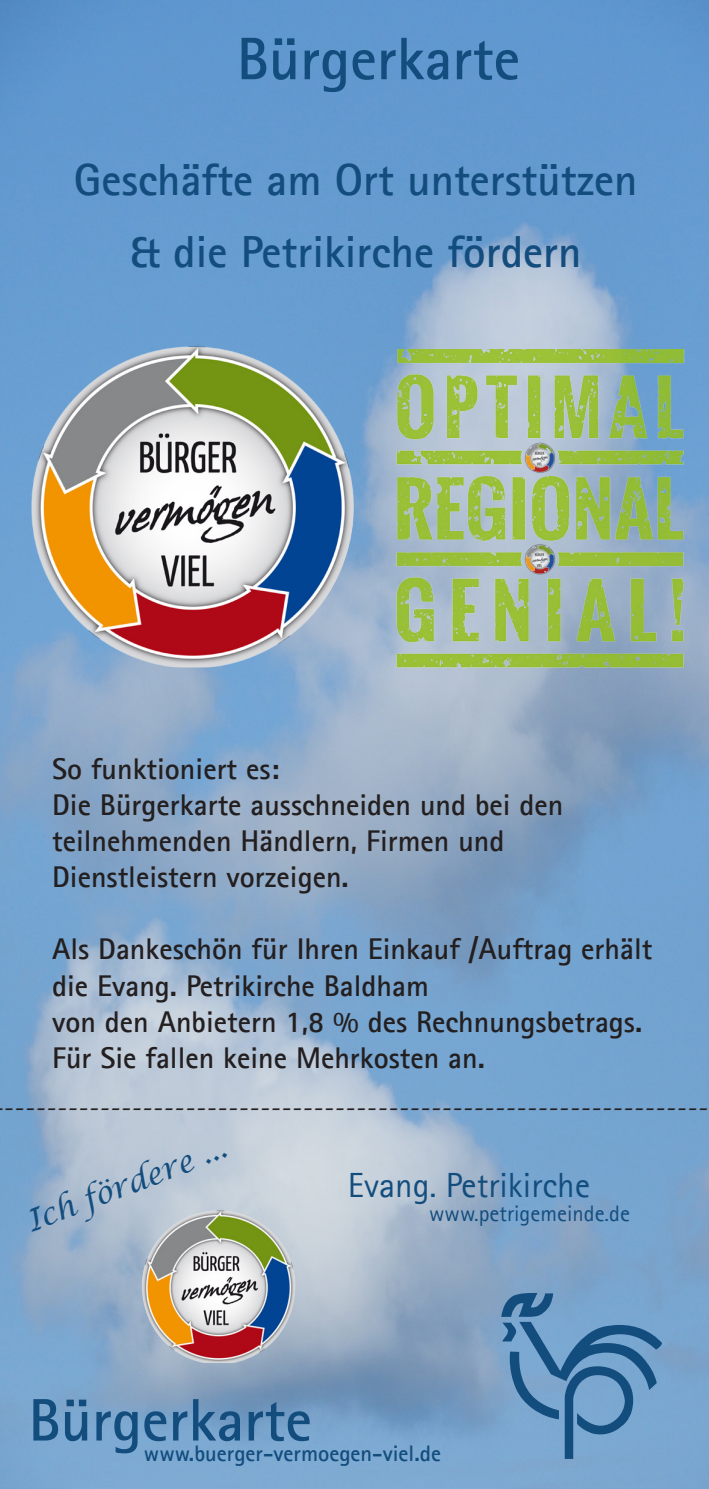
<style>
.page{position:relative;width:709px;height:1489px;background:#fff}
.page>*{position:absolute;margin:0;border:0;box-sizing:border-box;transform-origin:0 0}
.t1{font:232px "Gemeinde Petrikirche ELKB";color:#134d7e}
.t2{font:700 60px "Agfa Rotis Sans Serif";color:#134d7e}
.t3{font:700 45px "Agfa Rotis Sans Serif";color:#134d7e}
.t4{font:35px "Agfa Rotis Sans Serif";color:#134d7e}
.t5{font:700 30px/36px "Agfa Rotis Sans Serif";color:#231f20}
.t6{font:30px "Minion Pro";color:#231f20}
.t7{font:italic 30px "Lucida Calligraphy";color:#134d7e}
.t8{font:700 22.5px "Agfa Rotis Sans Serif";color:#134d7e}
.t9{font:22.5px "Agfa Rotis Sans Serif";color:#134d7e}
</style>
<div class="page">
<img style="left:0;top:0;width:709px;height:1488px">
<img style="left:31px;top:339px;width:323px;height:328px">
<img style="left:368px;top:349px;width:341px;height:340px">
<img style="left:142px;top:1207px;width:153px;height:155px">
<p class="t2" style="left:237px;top:21px;width:285px">Bürgerkarte</p>
<p class="t3" style="left:74px;top:151px;width:565px">Geschäfte am Ort unterstützen</p>
<p class="t3" style="left:130px;top:223px;width:453px">&amp; die Petrikirche fördern</p>
<p class="t5" style="left:52px;top:750px;width:513px">So funktioniert es:<br>Die Bürgerkarte ausschneiden und bei den</p>
<p class="t5" style="left:52px;top:822px;width:454px">teilnehmenden Händlern, Firmen und</p>
<p class="t5" style="left:52px;top:858px;width:298px">Dienstleistern vorzeigen.</p>
<p class="t5" style="left:52px;top:930px;width:601px">Als Dankeschön für Ihren Einkauf /Auftrag erhält die Evang. Petrikirche Baldham<br>von den Anbietern 1,8 % des Rechnungsbetrags.</p>
<p class="t5" style="left:52px;top:1038px;width:434px">Für Sie fallen keine Mehrkosten an.</p>
<p class="t6" style="left:4px;top:1086px;width:706px">------------------------------------------------------------------</p>
<p class="t7" style="left:21px;top:1204px;width:213px;rotate:-21deg">Ich fördere ...</p>
<p class="t4" style="left:348px;top:1164px;width:244px">Evang. Petrikirche</p>
<p class="t9" style="left:429px;top:1200px;width:202px">www.petrigemeinde.de</p>
<p class="t2" style="left:29px;top:1381px;width:285px">Bürgerkarte</p>
<p class="t8" style="left:144px;top:1438px;width:298px">www.buerger-vermoegen-viel.de</p>
<p class="t1" style="left:471px;top:1292px;width:195px">P</p>
</div>
